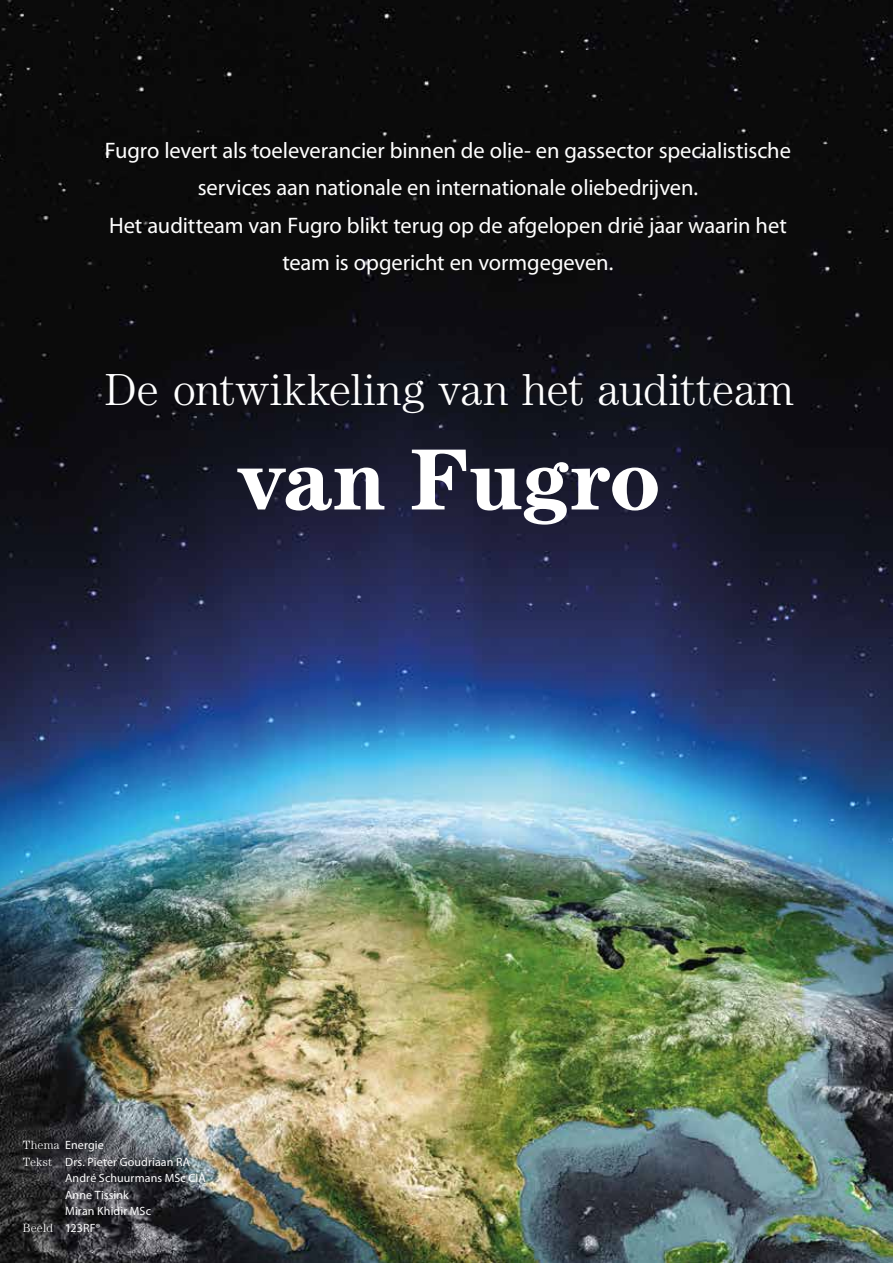
<style>
.page{position:relative;width:893px;height:1263px;background:#fff}
.page>*{position:absolute;margin:0;border:0;box-sizing:border-box;transform-origin:0 0}
.t1{font:700 87px "Century LT";color:#fff}
.t2{font:300 45px "Century LT";letter-spacing:.005em;color:#fff}
.t3{font:22.5px/37.5px "Myriad Pro";letter-spacing:-.005em;color:#fff;text-align:center}
.t4{font:12px "Myriad Pro";letter-spacing:.01em;color:#fff}
.s1{font-family:"Century LT";font-weight:300}
</style>
<div class="page">
<img style="left:0;top:0;width:893px;height:1263px">
<p class="t3" style="left:105px;top:131px;width:687px">Fugro levert als toeleverancier binnen de olie- en gassector specialistische services aan nationale en internationale oliebedrijven.<br>Het auditteam van Fugro blikt terug op de afgelopen drie jaar waarin het team is opgericht en vormgegeven.</p>
<h2 class="t2" style="left:105px;top:363px;width:690px">De ontwikkeling van het auditteam</h2>
<h1 class="t1" style="left:238px;top:428px;width:424px">van Fugro</h1>
<p class="t4" style="left:23px;top:1138px;width:83px"><span class="s1">Thema</span> Energie</p>
<p class="t4" style="left:23px;top:1154px;width:169px"><span class="s1">Tekst</span> Drs. Pieter Goudriaan RA</p>
<p class="t4" style="left:65px;top:1171px;width:142px">André Schuurmans MSc CIA</p>
<p class="t4" style="left:65px;top:1187px;width:65px">Anne Tissink</p>
<p class="t4" style="left:65px;top:1204px;width:87px">Miran Khidir MSc</p>
<p class="t4" style="left:23px;top:1220px;width:79px"><span class="s1">Beeld</span> 123RF®</p>
</div>
